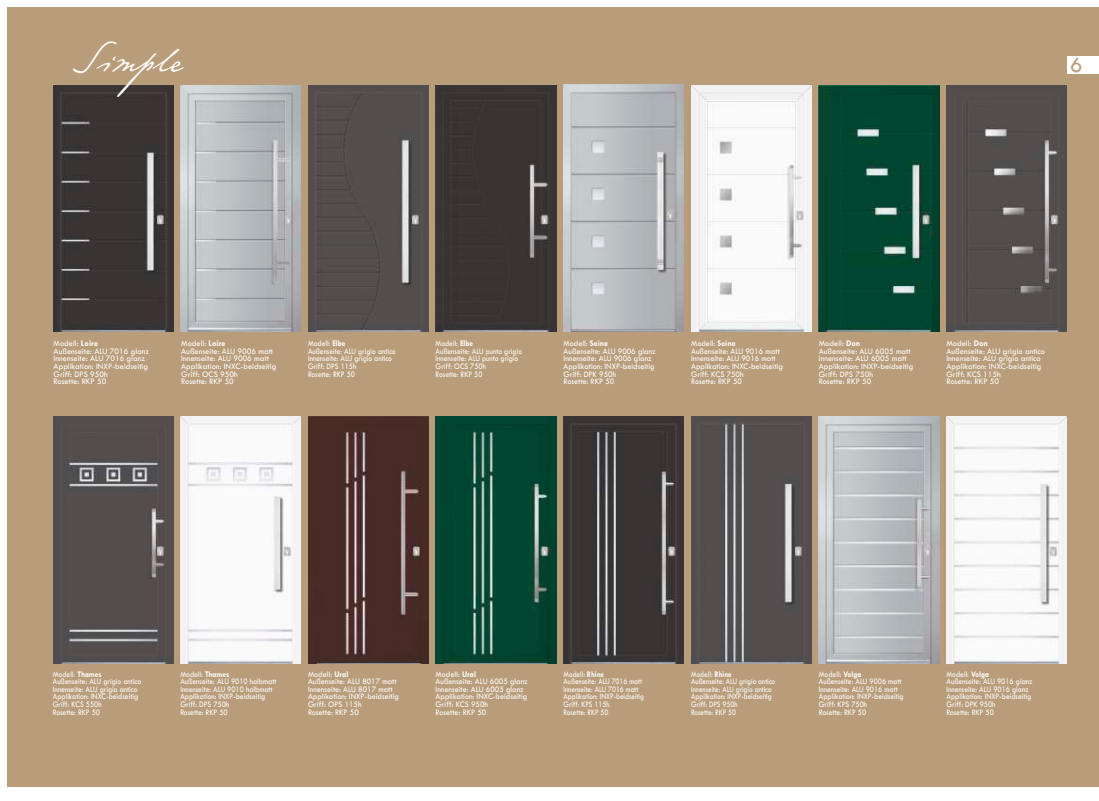
<style>
.page{position:relative;width:1099px;height:801px;background:#fff}
.page>*{position:absolute;margin:0;border:0;box-sizing:border-box;transform-origin:0 0}
.t1{font:46.38px "Tesla";color:#fefefe}
.t2{font:22.5px "Tw Cen";color:#b99d7b}
.t3{font:8.75px/7.6px "Tw Cen";color:#fefefe;scale:.86 1}
.t4{font:8.75px/7.6px "Tw Cen";color:#fefefe;scale:.96 1}
.t5{font:8.75px/7.6px "Tw Cen";color:#fefefe;scale:.92 1}
.t6{font:8.75px/7.6px "Tw Cen";color:#fefefe;scale:.82 1}
.t7{font:8.75px/7.6px "Tw Cen";color:#fefefe;scale:.85 1}
.s1{font-weight:700}
</style>
<div class="page">
<div style="left:7px;top:7px;width:1091px;height:780px;background:#b99d7b"></div>
<div style="left:1067px;top:56px;width:31px;height:18px;background:#fefefe"></div>
<img style="left:308px;top:85px;width:120px;height:247px">
<img style="left:53px;top:85px;width:120px;height:247px">
<img style="left:818px;top:85px;width:121px;height:247px">
<img style="left:946px;top:85px;width:120px;height:247px">
<div style="left:436px;top:85px;width:120px;height:247px;background:#393334"></div>
<img style="left:180px;top:85px;width:121px;height:247px">
<img style="left:563px;top:85px;width:120px;height:246px">
<img style="left:691px;top:85px;width:120px;height:247px">
<img style="left:180px;top:416px;width:121px;height:247px">
<img style="left:53px;top:416px;width:120px;height:247px">
<img style="left:818px;top:417px;width:121px;height:246px">
<img style="left:946px;top:417px;width:120px;height:246px">
<img style="left:563px;top:416px;width:120px;height:247px">
<img style="left:691px;top:416px;width:120px;height:247px">
<img style="left:308px;top:416px;width:120px;height:247px">
<img style="left:436px;top:416px;width:120px;height:247px">
<h1 class="t1" style="left:76px;top:43px;width:109px">Simple</h1>
<h2 class="t2" style="left:1070px;top:57px;width:14px">6</h2>
<p class="t4" style="left:54px;top:340px;width:101px">Modell: <span class="s1">Loire<br></span>Außenseite: ALU 7016 glanz<br>Innenseite: ALU 7016 glanz<br>Applikation: INXP-beidseitig<br>Griff: DPS 950h<br>Rosette: RKP 50</p>
<p class="t4" style="left:181px;top:340px;width:101px">Modell: <span class="s1">Loire<br></span>Außenseite: ALU 9006 matt<br>Innenseite: ALU 9006 matt<br>Applikation: INXC-beidseitig<br>Griff: OCS 950h<br>Rosette: RKP 50</p>
<p class="t7" style="left:308px;top:340px;width:105px">Modell: <span class="s1">Elbe<br></span>Außenseite: ALU grigio antico<br>Innenseite: ALU grigio antico<br>Griff: DPS 115h<br>Rosette: RKP 50</p>
<p class="t7" style="left:435px;top:340px;width:103px">Modell: <span class="s1">Elbe<br></span>Außenseite: ALU punto grigio<br>Innenseite: ALU punto grigio<br>Griff: OCS 750h<br>Rosette: RKP 50</p>
<p class="t5" style="left:563px;top:340px;width:102px">Modell: <span class="s1">Seine<br></span>Außenseite: ALU 9006 glanz<br>Innenseite: ALU 9006 glanz<br>Applikation: INXP-beidseitig<br>Griff: DPK 950h<br>Rosette: RKP 50</p>
<p class="t5" style="left:691px;top:340px;width:101px">Modell: <span class="s1">Seine<br></span>Außenseite: ALU 9016 matt<br>Innenseite: ALU 9016 matt<br>Applikation: INXC-beidseitig<br>Griff: KCS 750h<br>Rosette: RKP 50</p>
<p class="t4" style="left:818px;top:340px;width:100px">Modell: <span class="s1">Don<br></span>Außenseite: ALU 6005 matt<br>Innenseite: ALU 6005 matt<br>Applikation: INXP-beidseitig<br>Griff: DPS 750h<br>Rosette: RKP 50</p>
<p class="t4" style="left:946px;top:340px;width:104px">Modell: <span class="s1">Don<br></span>Außenseite: ALU grigio antico<br>Innenseite: ALU grigio antico<br>Applikation: INXC-beidseitig<br>Griff: KCS 115h<br>Rosette: RKP 50</p>
<p class="t3" style="left:53px;top:670px;width:104px">Modell: <span class="s1">Thames<br></span>Außenseite: ALU grigio antico<br>Innenseite: ALU grigio antico<br>Applikation: INXC-beidseitig<br>Griff: KCS 550h<br>Rosette: RKP 50</p>
<p class="t3" style="left:180px;top:670px;width:113px">Modell: <span class="s1">Thames<br></span>Außenseite: ALU 9010 halbmatt<br>Innenseite: ALU 9010 halbmatt<br>Applikation: INXP-beidseitig<br>Griff: DPS 750h<br>Rosette: RKP 50</p>
<p class="t5" style="left:308px;top:670px;width:100px">Modell: <span class="s1">Ural<br></span>Außenseite: ALU 8017 matt<br>Innenseite: ALU 8017 matt<br>Applikation: INXP-beidseitig<br>Griff: OPS 115h<br>Rosette: RKP 50</p>
<p class="t5" style="left:435px;top:670px;width:102px">Modell: <span class="s1">Ural<br></span>Außenseite: ALU 6005 glanz<br>Innenseite: ALU 6005 glanz<br>Applikation: INXC-beidseitig<br>Griff: KCS 950h<br>Rosette: RKP 50</p>
<p class="t6" style="left:563px;top:670px;width:100px">Modell: <span class="s1">Rhine<br></span>Außenseite: ALU 7016 matt<br>Innenseite: ALU 7016 matt<br>Applikation: INXP-beidseitig<br>Griff: KPS 115h<br>Rosette: RKP 50</p>
<p class="t6" style="left:691px;top:670px;width:104px">Modell: <span class="s1">Rhine<br></span>Außenseite: ALU grigio antico<br>Innenseite: ALU grigio antico<br>Applikation: INXP-beidseitig<br>Griff: DPS 950h<br>Rosette: RKP 50</p>
<p class="t3" style="left:818px;top:670px;width:100px">Modell: <span class="s1">Volga<br></span>Außenseite: ALU 9006 matt<br>Innenseite: ALU 9016 matt<br>Applikation: INXP-beidseitig<br>Griff: KPS 750h<br>Rosette: RKP 50</p>
<p class="t3" style="left:946px;top:670px;width:102px">Modell: <span class="s1">Volga<br></span>Außenseite: ALU 9016 glanz<br>Innenseite: ALU 9016 glanz<br>Applikation: INXP-beidseitig<br>Griff: DPK 950h<br>Rosette: RKP 50</p>
</div>
